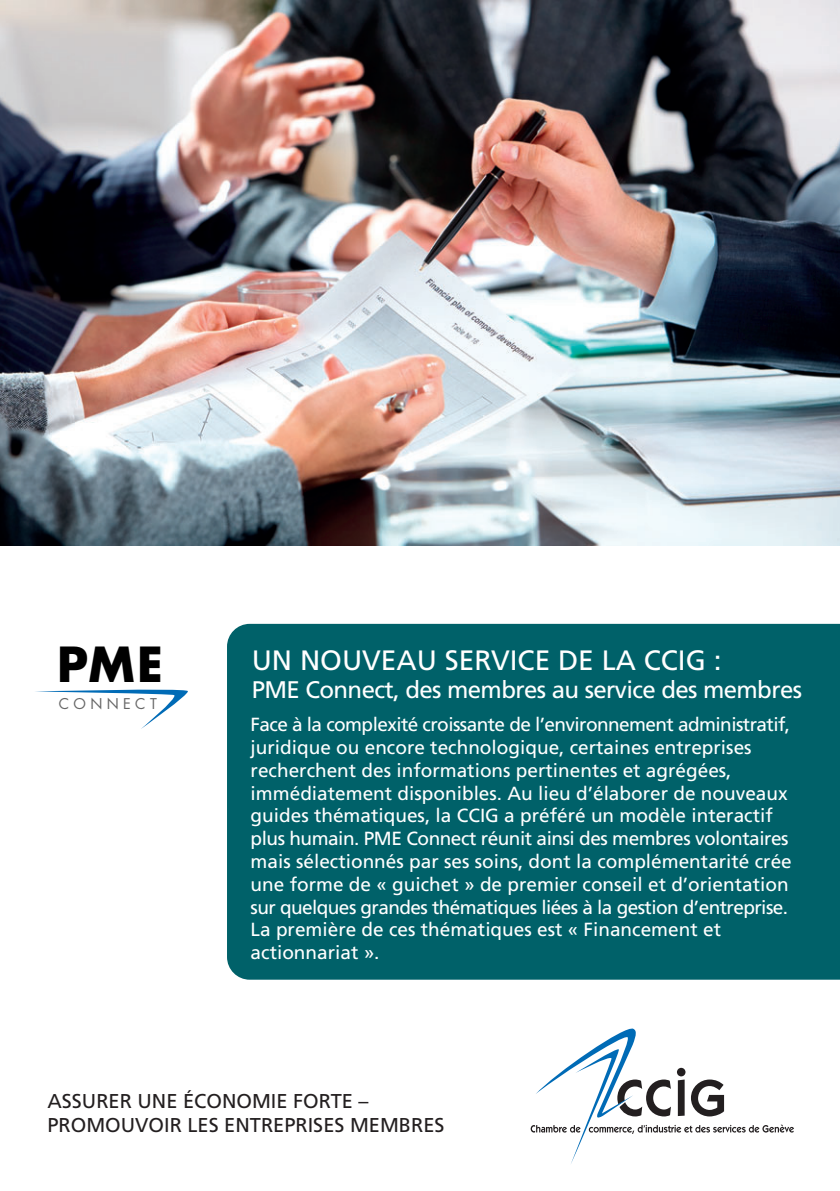
<style>
.page{position:relative;width:840px;height:1191px;background:#fff}
.page>*{position:absolute;margin:0;border:0;box-sizing:border-box;transform-origin:0 0}
.t1{font:700 47px "Futura";color:#000}
.t2{font:28px "Frutiger";color:#fff}
.t3{font:24px "Frutiger";letter-spacing:-.025em;color:#fff}
.t4{font:20px/24px "Frutiger";color:#231f20}
.t5{font:19px/22.8px "Frutiger";color:#fff}
.t6{font:14.4px "Futura";letter-spacing:.3em;color:#666}
</style>
<div class="page">
<div style="left:227px;top:624px;width:612px;height:355px;background:#006169"></div>
<img style="left:0;top:0;width:839px;height:545px">
<svg style="left:530px;top:1028px;width:263px;height:136px"></svg>
<svg style="left:35px;top:689px;width:153px;height:40px"></svg>
<h1 class="t1" style="left:57px;top:643px;width:107px">PME</h1>
<p class="t6" style="left:59px;top:697px;width:99px">CONNECT</p>
<h2 class="t2" style="left:251px;top:649px;width:471px">UN NOUVEAU SERVICE DE LA CCIG :</h2>
<p class="t3" style="left:251px;top:680px;width:551px">PME Connect, des membres au service des membres</p>
<p class="t5" style="left:250px;top:714px;width:542px">Face à la complexité croissante de l’environnement administratif, juridique ou encore technologique, certaines entreprises recherchent des informations pertinentes et agrégées, immédiatement disponibles. Au lieu d’élaborer de nouveaux guides thématiques, la CCIG a préféré un modèle interactif plus humain. PME Connect réunit ainsi des membres volontaires mais sélectionnés par ses soins, dont la complémentarité crée une forme de « guichet » de premier conseil et d’orientation sur quelques grandes thématiques liées à la gestion d’entreprise.<br>La première de ces thématiques est « Financement et actionnariat ».</p>
<p class="t4" style="left:47px;top:1090px;width:398px">ASSURER UNE ÉCONOMIE FORTE –<br>PROMOUVOIR LES ENTREPRISES MEMBRES</p>
</div>
